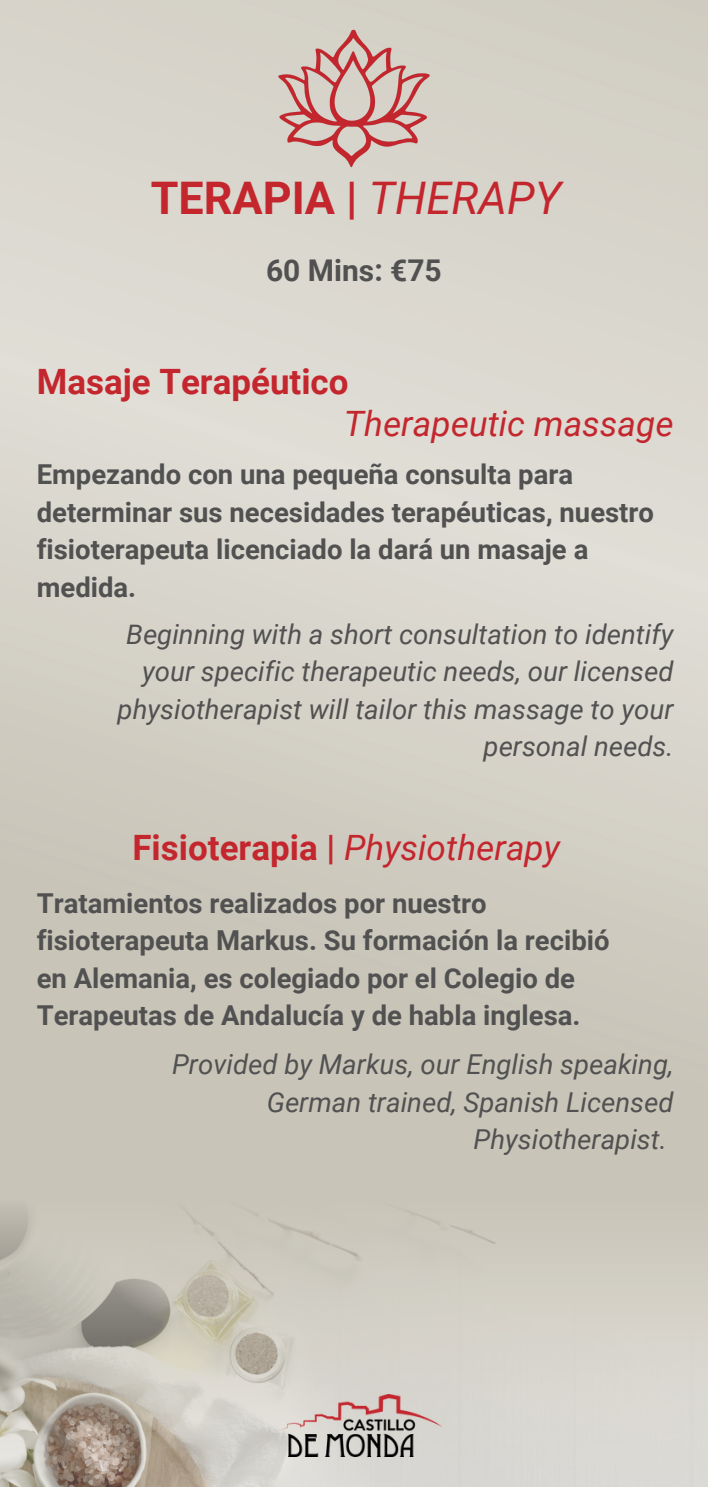
<style>
.page{position:relative;width:708px;height:1489px;background:#fff}
.page>*{position:absolute;margin:0;border:0;box-sizing:border-box;transform-origin:0 0}
.t1{font:700 45px "Roboto";color:#c4262e}
.t2{font:700 35px "Roboto";color:#c4262e}
.t3{font:italic 35px "Roboto";color:#c4262e}
.t4{font:700 30px "Roboto";color:#515151}
.t5{font:700 27.5px/37.5px "Roboto";color:#515151}
.t6{font:italic 27.5px/37.5px "Roboto";color:#515151;text-align:right}
.s1{font-weight:400;font-style:italic}
</style>
<div class="page">
<img style="left:0;top:0;width:707px;height:1486px">
<img style="left:271px;top:16px;width:165px;height:165px">
<img style="left:266px;top:1395px;width:176px;height:62px">
<h1 class="t1" style="left:151px;top:172px;width:412px">TERAPIA | <span class="s1">THERAPY</span></h1>
<p class="t4" style="left:266px;top:253px;width:177px">60 Mins: €75</p>
<p class="t2" style="left:37px;top:361px;width:313px">Masaje Terapéutico</p>
<p class="t3" style="left:344px;top:403px;width:331px">Therapeutic massage</p>
<p class="t5" style="left:37px;top:456px;width:618px">Empezando con una pequeña consulta para determinar sus necesidades terapéuticas, nuestro fisioterapeuta licenciado la dará un masaje a medida.</p>
<p class="t6" style="left:118px;top:616px;width:557px">Beginning with a short consultation to identify your specific therapeutic needs, our licensed physiotherapist will tailor this massage to your personal needs.</p>
<p class="t2" style="left:132px;top:827px;width:429px">Fisioterapia | <span class="s1">Physiotherapy</span></p>
<p class="t5" style="left:37px;top:884px;width:574px">Tratamientos realizados por nuestro fisioterapeuta Markus. Su formación la recibió en Alemania, es colegiado por el Colegio de Terapeutas de Andalucía y de habla inglesa.</p>
<p class="t6" style="left:172px;top:1046px;width:503px">Provided by Markus, our English speaking,<br>German trained, Spanish Licensed<br>Physiotherapist.</p>
</div>
